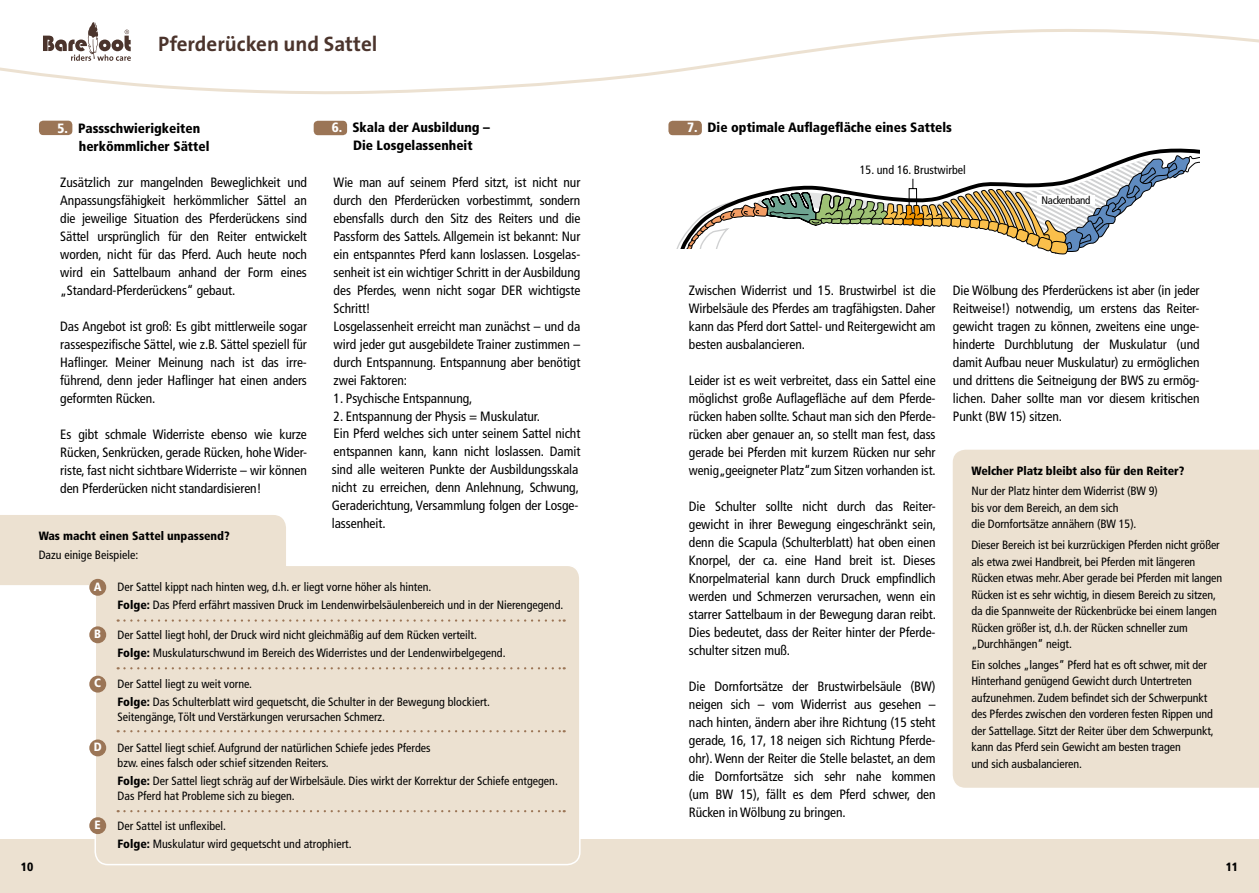
<style>
.page{position:relative;width:1259px;height:893px;background:#fff}
.page>*{position:absolute;margin:0;border:0;box-sizing:border-box;transform-origin:0 0}
.t1{font:700 21px "The Sans";color:#4b342c}
.t2{font:condensed 13.5px/18px "Frutiger";letter-spacing:-.005em;color:#000;text-align:justify}
.t3{font:900 condensed 13.5px/18px "Frutiger";color:#000}
.t4{font:condensed 12px/16.5px "Frutiger";color:#000}
.t5{font:900 condensed 12px "Frutiger";letter-spacing:-.005em;color:#000}
.t6{font:900 condensed 12px "Frutiger";color:#fff}
.t7{font:condensed 10.95px "Frutiger";letter-spacing:-.025em;color:#000}
.s1{color:#fff}
.s2{font-weight:900}
</style>
<div class="page">
<div style="left:0;top:839px;width:1259px;height:54px;background:#ece1d1"></div>
<svg style="left:0;top:25px;width:1259px;height:69px"></svg>
<div style="left:95px;top:565px;width:485px;height:300px;background:#ece1d1;border-radius:13px"></div>
<div style="left:94px;top:565px;width:486px;height:300px;border:2px solid #fff;border-radius:13px"></div>
<div style="left:0;top:515px;width:286px;height:70px;background:#ece1d1"></div>
<div style="left:39px;top:121px;width:33px;height:14px;background:#9b7556;border-radius:4px"></div>
<div style="left:314px;top:121px;width:33px;height:14px;background:#9b7556;border-radius:4px"></div>
<div style="left:668px;top:121px;width:34px;height:14px;background:#9b7556;border-radius:4px"></div>
<svg style="left:676px;top:148px;width:523px;height:101px"></svg>
<svg style="left:682px;top:155px;width:517px;height:100px"></svg>
<div style="left:663px;top:249px;width:60px;height:16px;background:#fff"></div>
<div style="left:952px;top:450px;width:307px;height:338px;background:#ece1d1"></div>
<svg style="left:118px;top:619px;width:447px;height:3px"></svg>
<svg style="left:118px;top:667px;width:447px;height:2px"></svg>
<svg style="left:118px;top:730px;width:447px;height:2px"></svg>
<svg style="left:118px;top:810px;width:447px;height:2px"></svg>
<div style="left:89px;top:579px;width:17px;height:17px;background:#9b7556;border-radius:50%"></div>
<div style="left:89px;top:626px;width:17px;height:17px;background:#9b7556;border-radius:50%"></div>
<div style="left:89px;top:676px;width:17px;height:17px;background:#9b7556;border-radius:50%"></div>
<div style="left:89px;top:739px;width:17px;height:17px;background:#9b7556;border-radius:50%"></div>
<div style="left:89px;top:817px;width:17px;height:17px;background:#9b7556;border-radius:50%"></div>
<h1 class="t1" style="left:158px;top:26px;width:221px">Pferderücken und Sattel</h1>
<p class="t3" style="left:79px;top:119px;width:132px;text-indent:-21px"><span class="s1">5.</span> Passschwierigkeiten herkömmlicher Sättel</p>
<p class="t2" style="left:60px;top:173px;width:248px">Zusätzlich zur mangelnden Beweglichkeit und Anpassungsfähigkeit herkömmlicher Sättel an die jeweilige Situation des Pferderückens sind Sättel ursprünglich für den Reiter entwickelt worden, nicht für das Pferd. Auch heute noch wird ein Sattelbaum anhand der Form eines „Standard-Pferderückens“ gebaut.</p>
<p class="t2" style="left:60px;top:317px;width:248px">Das Angebot ist groß: Es gibt mittlerweile sogar rassespezifische Sättel, wie z.B. Sättel speziell für Haflinger. Meiner Meinung nach ist das irre&shy;führend, denn jeder Haflinger hat einen anders geformten Rücken.</p>
<p class="t2" style="left:60px;top:425px;width:248px">Es gibt schmale Widerriste ebenso wie kurze Rücken, Senkrücken, gerade Rücken, hohe Wider&shy;riste, fast nicht sichtbare Widerriste – wir können den Pferderücken nicht standardisieren!</p>
<p class="t3" style="left:332px;top:119px;width:160px;text-align:center"><span class="s1">6.</span> Skala der Ausbildung –<br>Die Losgelassenheit</p>
<p class="t2" style="left:334px;top:173px;width:248px;text-align:left">Wie man auf seinem Pferd sitzt, ist nicht nur durch den Pferderücken vorbestimmt, sondern ebensfalls durch den Sitz des Reiters und die Passform des Sattels. Allgemein ist bekannt: Nur ein entspanntes Pferd kann loslassen. Losgelas&shy;senheit ist ein wichtiger Schritt in der Ausbildung des Pferdes, wenn nicht sogar DER wichtigste Schritt!<br>Losgelassenheit erreicht man zunächst – und da wird jeder gut ausgebildete Trainer zustimmen – durch Entspannung. Entspannung aber benötigt zwei Faktoren:</p>
<p class="t2" style="left:334px;top:389px;width:140px">1. Psychische Entspannung,</p>
<p class="t2" style="left:334px;top:407px;width:248px;text-align:left">2. Entspannung der Physis = Muskulatur.<br>Ein Pferd welches sich unter seinem Sattel nicht entspannen kann, kann nicht loslassen. Damit</p>
<p class="t2" style="left:332px;top:461px;width:249px">sind alle weiteren Punkte der Ausbildungsskala nicht zu erreichen, denn Anlehnung, Schwung, Geraderichtung, Versammlung folgen der Losge&shy;lassenheit.</p>
<p class="t5" style="left:39px;top:529px;width:192px">Was macht einen Sattel unpassend?</p>
<p class="t4" style="left:39px;top:547px;width:101px">Dazu einige Beispiele:</p>
<p class="t6" style="left:94px;top:579px;width:9px">A</p>
<p class="t6" style="left:94px;top:627px;width:8px">B</p>
<p class="t4" style="left:118px;top:577px;width:447px;line-height:18px">Der Sattel kippt nach hinten weg, d.h. er liegt vorne höher als hinten.<br><span class="s2">Folge:</span> Das Pferd erfährt massiven Druck im Lendenwirbelsäulenbereich und in der Nierengegend.</p>
<p class="t4" style="left:118px;top:626px;width:389px;line-height:18px">Der Sattel liegt hohl, der Druck wird nicht gleichmäßig auf dem Rücken verteilt.<br><span class="s2">Folge:</span> Muskulaturschwund im Bereich des Widerristes und der Lendenwirbelgegend.</p>
<p class="t4" style="left:118px;top:675px;width:374px;line-height:18px">Der Sattel liegt zu weit vorne.<br><span class="s2">Folge:</span> Das Schulterblatt wird gequetscht, die Schulter in der Bewegung blockiert.</p>
<p class="t4" style="left:118px;top:709px;width:269px">Seitengänge, Tölt und Verstärkungen verursachen Schmerz.</p>
<p class="t4" style="left:118px;top:740px;width:314px;line-height:15px">Der Sattel liegt schief. Aufgrund der natürlichen Schiefe jedes Pferdes bzw. eines falsch oder schief sitzenden Reiters.</p>
<p class="t4" style="left:118px;top:773px;width:442px;line-height:15px"><span class="s2">Folge:</span> Der Sattel liegt schräg auf der Wirbelsäule. Dies wirkt der Korrektur der Schiefe entgegen.<br>Das Pferd hat Probleme sich zu biegen.</p>
<p class="t4" style="left:118px;top:817px;width:236px;line-height:18px">Der Sattel ist unflexibel.<br><span class="s2">Folge:</span> Muskulatur wird gequetscht und atrophiert.</p>
<p class="t6" style="left:94px;top:676px;width:8px">C</p>
<p class="t6" style="left:94px;top:740px;width:10px">D</p>
<p class="t6" style="left:95px;top:817px;width:8px">E</p>
<p class="t3" style="left:687px;top:119px;width:266px"><span class="s1">7.</span> Die optimale Auflagefläche eines Sattels</p>
<p class="t4" style="left:860px;top:161px;width:107px">15. und 16. Brustwirbel</p>
<p class="t7" style="left:1041px;top:194px;width:50px">Nackenband</p>
<p class="t2" style="left:689px;top:281px;width:248px">Zwischen Widerrist und 15. Brustwirbel ist die Wirbelsäule des Pferdes am tragfähigsten. Daher kann das Pferd dort Sattel- und Reitergewicht am besten ausbalancieren.</p>
<p class="t2" style="left:689px;top:371px;width:248px">Leider ist es weit verbreitet, dass ein Sattel eine möglichst große Auflagefläche auf dem Pferde&shy;rücken haben sollte. Schaut man sich den Pferde&shy;rücken aber genauer an, so stellt man fest, dass gerade bei Pferden mit kurzem Rücken nur sehr wenig „geeigneter Platz“ zum Sitzen vorhanden ist.</p>
<p class="t2" style="left:689px;top:497px;width:249px">Die Schulter sollte nicht durch das Reiter&shy;gewicht in ihrer Bewegung eingeschränkt sein, denn die Scapula (Schulterblatt) hat oben einen Knorpel, der ca. eine Hand breit ist. Dieses Knorpelmaterial kann durch Druck empfindlich werden und Schmerzen verursachen, wenn ein starrer Sattelbaum in der Bewegung daran reibt.<br>Dies bedeutet, dass der Reiter hinter der Pferde&shy;schulter sitzen muß.</p>
<p class="t2" style="left:689px;top:677px;width:248px">Die Dornfortsätze der Brustwirbelsäule (BW) neigen sich – vom Widerrist aus gesehen – nach hinten, ändern aber ihre Richtung (15 steht gerade, 16, 17, 18 neigen sich Richtung Pferde&shy;ohr). Wenn der Reiter die Stelle belastet, an dem die Dornfortsätze sich sehr nahe kommen (um BW 15), fällt es dem Pferd schwer, den Rücken in Wölbung zu bringen.</p>
<p class="t2" style="left:953px;top:281px;width:248px">Die Wölbung des Pferderückens ist aber (in jeder Reitweise!) notwendig, um erstens das Reiter&shy;gewicht tragen zu können, zweitens eine unge&shy;hinderte Durchblutung der Muskulatur (und damit Aufbau neuer Muskulatur) zu ermöglichen und drittens die Seitneigung der BWS zu ermög&shy;lichen. Daher sollte man vor diesem kritischen Punkt (BW 15) sitzen.</p>
<p class="t5" style="left:971px;top:463px;width:214px">Welcher Platz bleibt also für den Reiter?</p>
<p class="t4" style="left:971px;top:483px;width:188px">Nur der Platz hinter dem Widerrist (BW 9) bis vor dem Bereich, an dem sich<br>die Dornfortsätze annähern (BW 15).</p>
<p class="t4" style="left:971px;top:537px;width:252px">Dieser Bereich ist bei kurzrückigen Pferden nicht größer als etwa zwei Handbreit, bei Pferden mit längeren Rücken etwas mehr. Aber gerade bei Pferden mit langen Rücken ist es sehr wichtig, in diesem Bereich zu sitzen, da die Spannweite der Rückenbrücke bei einem langen Rücken größer ist, d.h. der Rücken schneller zum „Durchhängen“ neigt.</p>
<p class="t4" style="left:971px;top:656px;width:244px">Ein solches „langes“ Pferd hat es oft schwer, mit der Hinterhand genügend Gewicht durch Untertreten aufzunehmen. Zudem befindet sich der Schwerpunkt des Pferdes zwischen den vorderen festen Rippen und der Sattellage. Sitzt der Reiter über dem Schwerpunkt, kann das Pferd sein Gewicht am besten tragen<br>und sich ausbalancieren.</p>
<p class="t5" style="left:21px;top:859px;width:14px">10</p>
<p class="t5" style="left:1225px;top:859px;width:14px">11</p>
</div>
